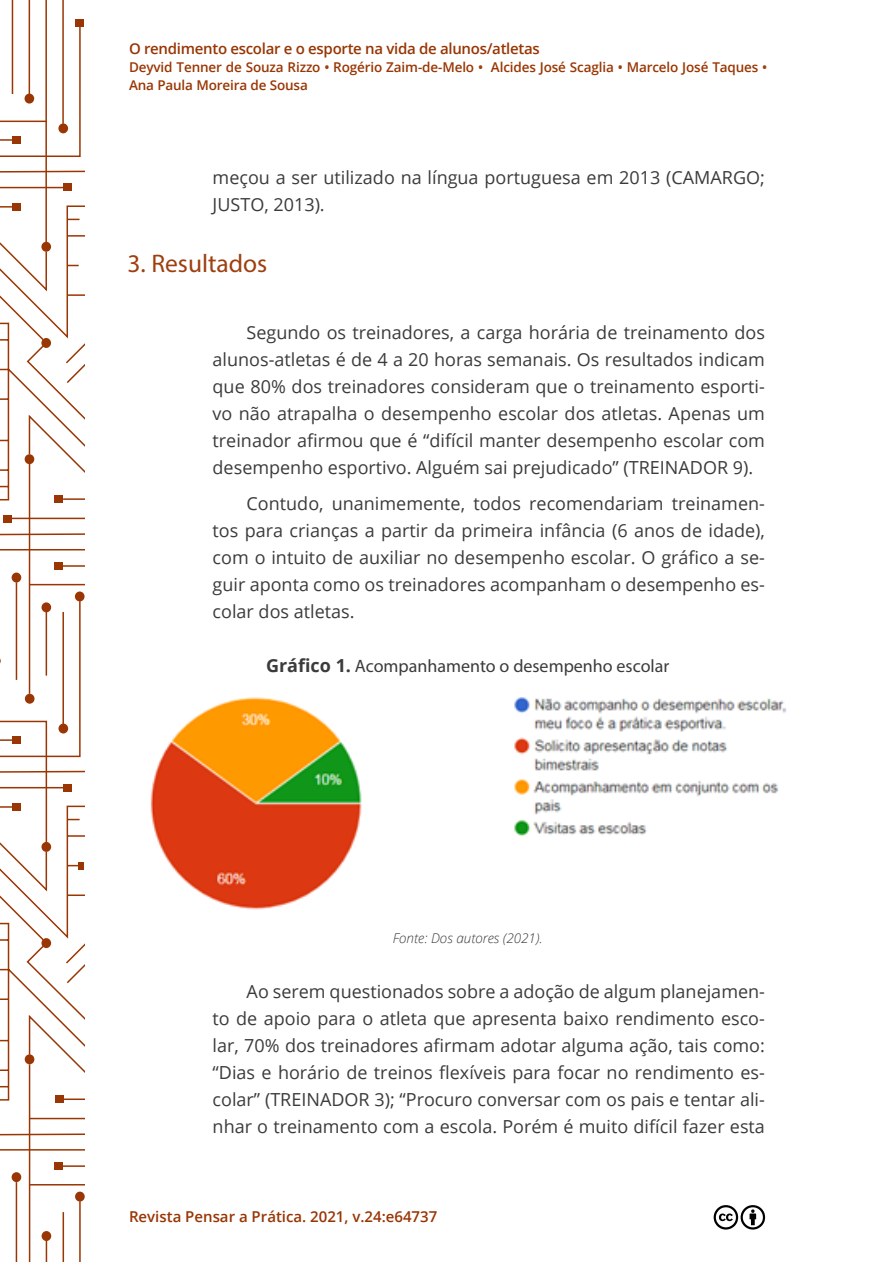
<style>
.page{position:relative;width:893px;height:1263px;background:#fff}
.page>*{position:absolute;margin:0;border:0;box-sizing:border-box;transform-origin:0 0}
.t1{font:25.5px "Myriad Pro";color:#9e3f0f}
.t2{font:18px/27px "Open Sans";color:#3c3b3b;text-align:justify}
.t3{font:18px "Myriad Pro";color:#3c3b3b}
.t4{font:600 15px "Open Sans";letter-spacing:-.02em;color:#983503}
.t5{font:600 15px "Open Sans";color:#983503}
.t6{font:600 13.5px/18px "Open Sans";letter-spacing:-.01em;color:#993603}
.t7{font:italic 300 13.5px "Open Sans";color:#3c3b3b}
.s1{color:#9e3f0f}
.s2{font-family:"Open Sans";font-weight:700}
</style>
<div class="page">
<hr style="left:12px;top:0;width:1px;height:94px;background:#993603">
<hr style="left:29px;top:0;width:1px;height:94px;background:#993603">
<hr style="left:45px;top:0;width:2px;height:242px;background:#993603">
<hr style="left:62px;top:0;width:2px;height:124px;background:#993603">
<svg style="left:11px;top:25px;width:73px;height:95px"></svg>
<div style="left:76px;top:19px;width:8px;height:7px;background:#993603"></div>
<svg style="left:0;top:120px;width:84px;height:202px"></svg>
<svg style="left:0;top:881px;width:84px;height:380px"></svg>
<div style="left:42px;top:1231px;width:9px;height:10px;background:#993603;border-radius:50%"></div>
<svg style="left:0;top:922px;width:84px;height:314px"></svg>
<svg style="left:0;top:322px;width:84px;height:559px"></svg>
<svg style="left:713px;top:1205px;width:53px;height:25px"></svg>
<img style="left:150px;top:697px;width:637px;height:213px">
<p class="t4" style="left:129px;top:38px;width:412px">O rendimento escolar e o esporte na vida de alunos/atletas</p>
<p class="t6" style="left:129px;top:58px;width:640px">Deyvid Tenner de Souza Rizzo <span class="s1">•</span> Rogério Zaim-de-Melo <span class="s1">•</span> Alcides José Scaglia <span class="s1">•</span> Marcelo José Taques <span class="s1">•<br></span>Ana Paula Moreira de Sousa</p>
<p class="t2" style="left:213px;top:163px;width:554px">meçou a ser utilizado na língua portuguesa em 2013 (CAMARGO;<br>JUSTO, 2013).</p>
<h1 class="t1" style="left:128px;top:248px;width:141px">3. Resultados</h1>
<p class="t2" style="left:213px;top:319px;width:554px;text-indent:34px">Segundo os treinadores, a carga horária de treinamento dos alunos-atletas é de 4 a 20 horas semanais. Os resultados indicam que 80% dos treinadores consideram que o treinamento esporti&shy;vo não atrapalha o desempenho escolar dos atletas. Apenas um treinador afirmou que é “difícil manter desempenho escolar com desempenho esportivo. Alguém sai prejudicado” (TREINADOR 9).</p>
<p class="t2" style="left:213px;top:489px;width:554px;text-indent:34px">Contudo, unanimemente, todos recomendariam treinamen&shy;tos para crianças a partir da primeira infância (6 anos de idade), com o intuito de auxiliar no desempenho escolar. O gráfico a se&shy;guir aponta como os treinadores acompanham o desempenho es&shy;colar dos atletas.</p>
<p class="t3" style="left:266px;top:655px;width:405px"><span class="s2">Gráfico 1.</span> Acompanhamento o desempenho escolar</p>
<p class="t7" style="left:393px;top:928px;width:151px">Fonte: Dos autores (2021).</p>
<p class="t2" style="left:213px;top:977px;width:554px;text-indent:34px">Ao serem questionados sobre a adoção de algum planejamen&shy;to de apoio para o atleta que apresenta baixo rendimento esco&shy;lar, 70% dos treinadores afirmam adotar alguma ação, tais como: “Dias e horário de treinos flexíveis para focar no rendimento es&shy;colar” (TREINADOR 3); “Procuro conversar com os pais e tentar ali&shy;nhar o treinamento com a escola. Porém é muito difícil fazer esta</p>
<p class="t5" style="left:129px;top:1206px;width:310px">Revista Pensar a Prática. 2021, v.24:e64737</p>
</div>
